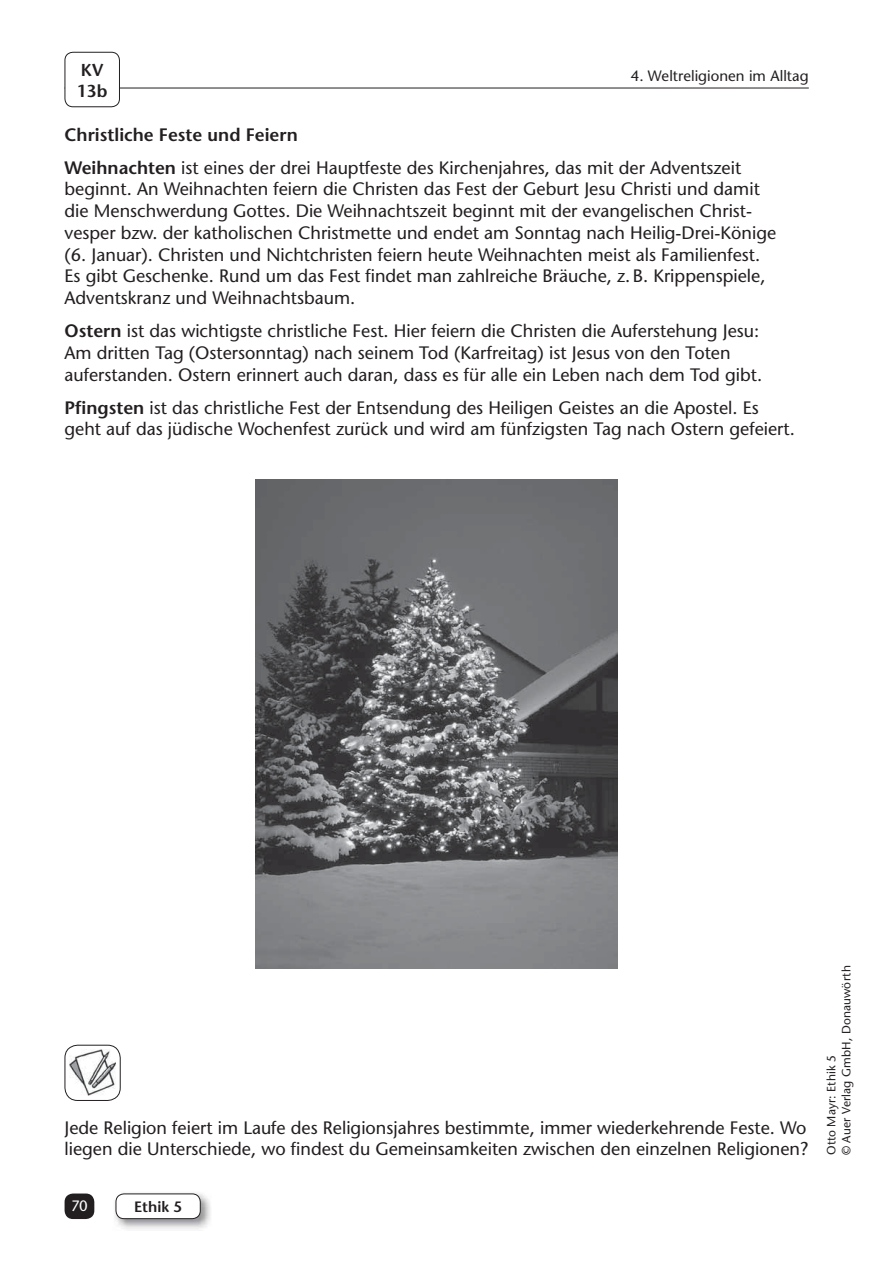
<style>
.page{position:relative;width:893px;height:1263px;background:#fff}
.page>*{position:absolute;margin:0;border:0;box-sizing:border-box;transform-origin:0 0}
.t1{font:18px/21.8px "Stone Sans";color:#231f20}
.t2{font:600 17.25px/20.2px "Stone Sans";color:#231f20}
.t3{font:15px "Stone Sans";color:#231f20}
.t4{font:600 15px "Stone Sans";letter-spacing:.01em;color:#231f20}
.t5{font:15px "Stone Sans";color:#fff}
.t6{font:12px/15px "Stone Sans";letter-spacing:.015em;color:#231f20}
.s1{font-weight:600}
</style>
<div class="page">
<div style="left:65px;top:1194px;width:29px;height:25px;background:#231f20;border-radius:9px"></div>
<img style="left:115px;top:1193px;width:96px;height:36px">
<div style="left:116px;top:1194px;width:84px;height:25px;background:#fff;border-radius:8px"></div>
<div style="left:116px;top:1194px;width:85px;height:25px;border:1px solid #231f20;border-radius:8px"></div>
<hr style="left:65px;top:88px;width:744px;height:1px;background:#231f20">
<div style="left:65px;top:52px;width:54px;height:55px;background:#fff;border-radius:8px"></div>
<div style="left:65px;top:52px;width:55px;height:55px;border:1px solid #231f20;border-radius:8px"></div>
<img style="left:70px;top:1050px;width:46px;height:46px">
<div style="left:65px;top:1045px;width:56px;height:56px;border:1px solid #231f20;border-radius:13px"></div>
<img style="left:256px;top:479px;width:361px;height:489px">
<p class="t2" style="left:77px;top:62px;width:32px">KV<br>13b</p>
<p class="t3" style="left:631px;top:70px;width:179px">4. Weltreligionen im Alltag</p>
<p class="t1" style="left:65px;top:120px;width:678px;line-height:33px"><span class="s1">Christliche Feste und Feiern<br>Weihnachten</span> ist eines der drei Hauptfeste des Kirchenjahres, das mit der Adventszeit</p>
<p class="t1" style="left:65px;top:180px;width:713px">beginnt. An Weihnachten feiern die Christen das Fest der Geburt Jesu Christi und damit die Menschwerdung Gottes. Die Weihnachtszeit beginnt mit der evangelischen Christ&shy;vesper bzw. der katholischen Christmette und endet am Sonntag nach Heilig-Drei-Könige (6. Januar). Christen und Nichtchristen feiern heute Weihnachten meist als Familienfest.<br>Es gibt Geschenke. Rund um das Fest findet man zahlreiche Bräuche, z. B. Krippenspiele, Adventskranz und Weihnachtsbaum.</p>
<p class="t1" style="left:65px;top:322px;width:699px"><span class="s1">Ostern</span> ist das wichtigste christliche Fest. Hier feiern die Christen die Auferstehung Jesu:<br>Am dritten Tag (Ostersonntag) nach seinem Tod (Karfreitag) ist Jesus von den Toten auferstanden. Ostern erinnert auch daran, dass es für alle ein Leben nach dem Tod gibt.</p>
<p class="t1" style="left:65px;top:398px;width:732px"><span class="s1">Pfingsten</span> ist das christliche Fest der Entsendung des Heiligen Geistes an die Apostel. Es geht auf das jüdische Wochenfest zurück und wird am fünfzigsten Tag nach Ostern gefeiert.</p>
<p class="t1" style="left:65px;top:1118px;width:745px">Jede Religion feiert im Laufe des Religionsjahres bestimmte, immer wiederkehrende Feste. Wo liegen die Unterschiede, wo findest du Gemeinsamkeiten zwischen den einzelnen Religionen?</p>
<p class="t5" style="left:71px;top:1200px;width:18px">70</p>
<p class="t4" style="left:134px;top:1201px;width:50px">Ethik 5</p>
<p class="t6" style="left:825px;top:1155px;width:191px;rotate:-90deg">Otto Mayr: Ethik 5<br>© Auer Verlag GmbH, Donauwörth</p>
</div>
